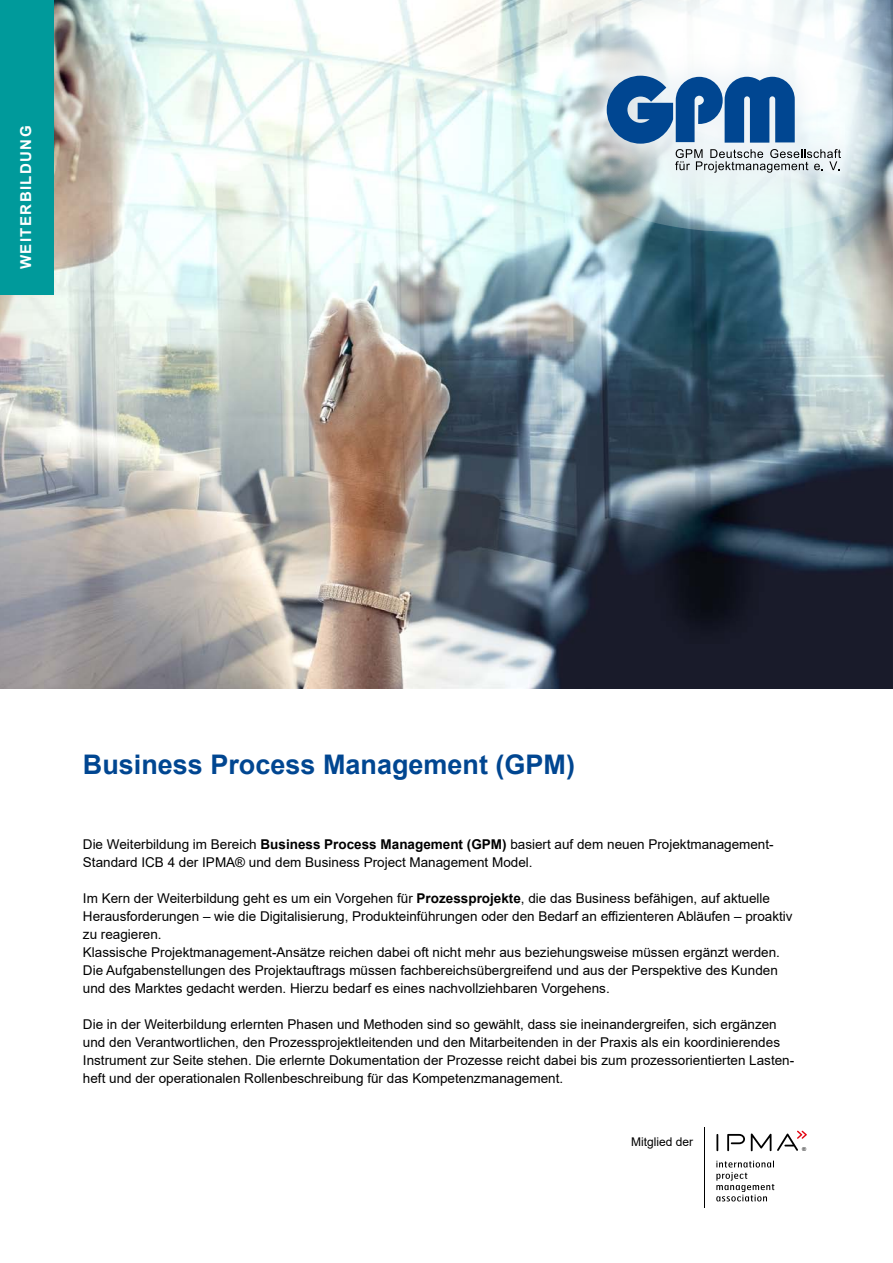
<style>
.page{position:relative;width:893px;height:1263px;background:#fff}
.page>*{position:absolute;margin:0;border:0;box-sizing:border-box;transform-origin:0 0}
.t1{font:700 27px "Arial";color:#004691}
.t2{font:700 15px "Arial";letter-spacing:.095em;color:#fff}
.t3{font:13.5px/18px "Arial";color:#000}
.t4{font:12px "Arial";color:#000}
.t5{font:5.55px "Arial";color:#000}
.s1{font-weight:700}
</style>
<div class="page">
<img style="left:0;top:0;width:892px;height:688px">
<hr style="left:704px;top:1127px;width:1px;height:81px;background:#000">
<svg style="left:716px;top:1134px;width:2px;height:17px"></svg>
<svg style="left:727px;top:1134px;width:18px;height:17px"></svg>
<svg style="left:751px;top:1133px;width:20px;height:18px"></svg>
<svg style="left:777px;top:1130px;width:30px;height:21px"></svg>
<svg style="left:716px;top:1160px;width:58px;height:41px"></svg>
<div style="left:0;top:0;width:53px;height:295px;background:#009a9b"></div>
<svg style="left:497px;top:0;width:396px;height:232px"></svg>
<div style="left:583px;top:52px;width:281px;height:144px;background:#ebf2f6;opacity:.75"></div>
<svg style="left:607px;top:76px;width:234px;height:97px"></svg>
<p class="t2" style="left:15px;top:269px;width:145px;rotate:-90deg">WEITERBILDUNG</p>
<h1 class="t1" style="left:83px;top:745px;width:494px">Business Process Management (GPM)</h1>
<p class="t3" style="left:83px;top:835px;width:692px">Die Weiterbildung im Bereich <span class="s1">Business Process Management (GPM)</span> basiert auf dem neuen Projektmanagement-<br>Standard ICB 4 der IPMA® und dem Business Project Management Model.</p>
<p class="t3" style="left:83px;top:889px;width:711px">Im Kern der Weiterbildung geht es um ein Vorgehen für <span class="s1">Prozessprojekte</span>, die das Business befähigen, auf aktuelle Herausforderungen – wie die Digitalisierung, Produkteinführungen oder den Bedarf an effizienteren Abläufen – proaktiv zu reagieren.<br>Klassische Projektmanagement-Ansätze reichen dabei oft nicht mehr aus beziehungsweise müssen ergänzt werden.<br>Die Aufgabenstellungen des Projektauftrags müssen fachbereichsübergreifend und aus der Perspektive des Kunden und des Marktes gedacht werden. Hierzu bedarf es eines nachvollziehbaren Vorgehens.</p>
<p class="t3" style="left:83px;top:1015px;width:713px">Die in der Weiterbildung erlernten Phasen und Methoden sind so gewählt, dass sie ineinandergreifen, sich ergänzen und den Verantwortlichen, den Prozessprojektleitenden und den Mitarbeitenden in der Praxis als ein koordinierendes Instrument zur Seite stehen. Die erlernte Dokumentation der Prozesse reicht dabei bis zum prozessorientierten Lasten&shy;heft und der operationalen Rollenbeschreibung für das Kompetenzmanagement.</p>
<p class="t4" style="left:631px;top:1134px;width:64px">Mitglied der</p>
<p class="t5" style="left:802px;top:1145px;width:6px">®</p>
</div>
